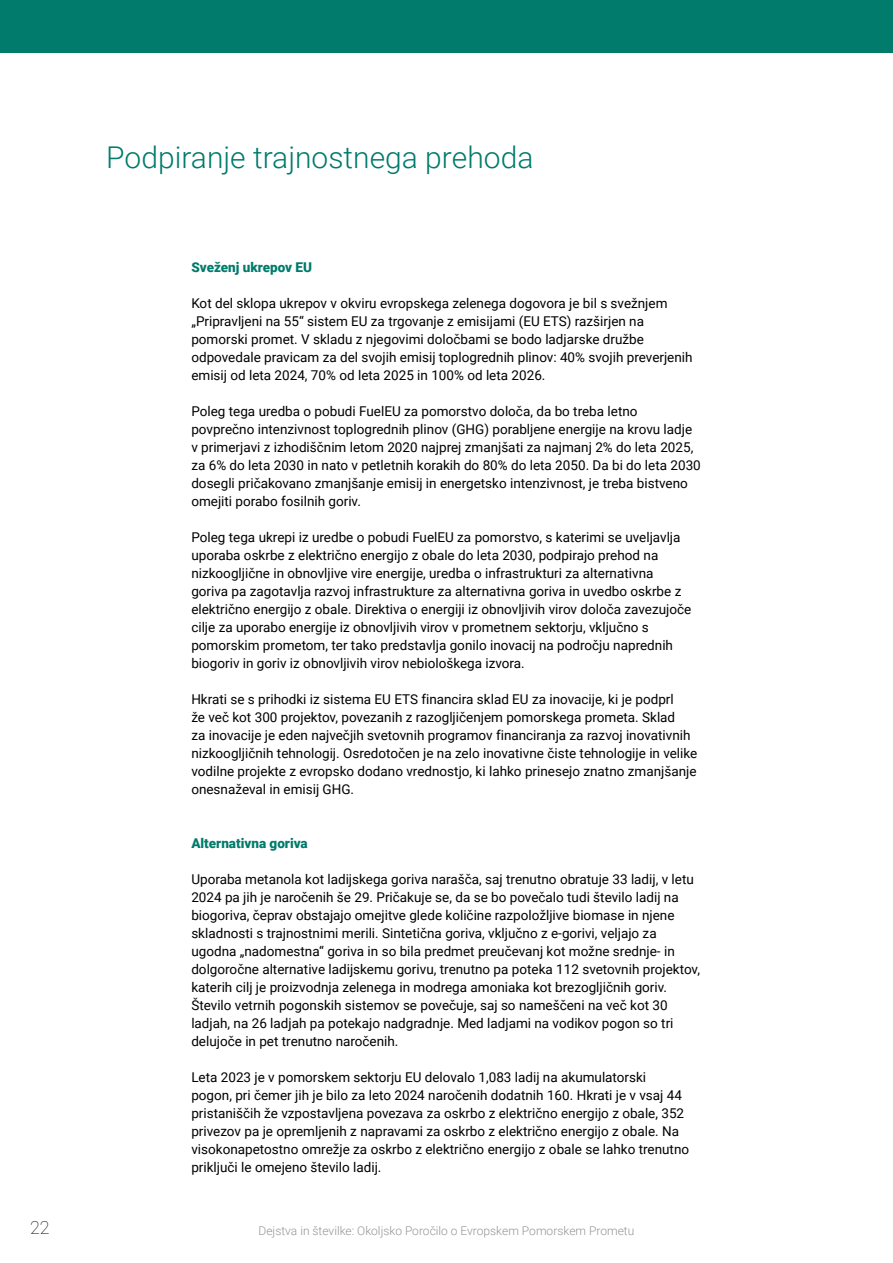
<style>
.page{position:relative;width:893px;height:1263px;background:#fff}
.page>*{position:absolute;margin:0;border:0;box-sizing:border-box;transform-origin:0 0}
.t1{font:300 30px "Roboto";color:#007b6c}
.t2{font:100 18px "Roboto";color:#000}
.t3{font:13.5px/18px "Roboto";color:#000}
.t4{font:900 13.5px "Roboto";color:#007b6c}
.t5{font:300 12px "Roboto";color:#939598}
</style>
<div class="page">
<div style="left:0;top:0;width:893px;height:53px;background:#007b6c"></div>
<h1 class="t1" style="left:106px;top:136px;width:429px">Podpiranje trajnostnega prehoda</h1>
<p class="t4" style="left:191px;top:258px;width:122px">Sveženj ukrepov EU</p>
<p class="t3" style="left:191px;top:294px;width:503px">Kot del sklopa ukrepov v okviru evropskega zelenega dogovora je bil s svežnjem „Pripravljeni na 55“ sistem EU za trgovanje z emisijami (EU ETS) razširjen na pomorski promet. V skladu z njegovimi določbami se bodo ladjarske družbe odpovedale pravicam za del svojih emisij toplogrednih plinov: 40% svojih preverjenih emisij od leta 2024, 70% od leta 2025 in 100% od leta 2026.</p>
<p class="t3" style="left:191px;top:402px;width:511px">Poleg tega uredba o pobudi FuelEU za pomorstvo določa, da bo treba letno povprečno intenzivnost toplogrednih plinov (GHG) porabljene energije na krovu ladje v primerjavi z izhodiščnim letom 2020 najprej zmanjšati za najmanj 2% do leta 2025, za 6% do leta 2030 in nato v petletnih korakih do 80% do leta 2050. Da bi do leta 2030 dosegli pričakovano zmanjšanje emisij in energetsko intenzivnost, je treba bistveno omejiti porabo fosilnih goriv.</p>
<p class="t3" style="left:191px;top:528px;width:501px">Poleg tega ukrepi iz uredbe o pobudi FuelEU za pomorstvo, s katerimi se uveljavlja uporaba oskrbe z električno energijo z obale do leta 2030, podpirajo prehod na nizkoogljične in obnovljive vire energije, uredba o infrastrukturi za alternativna goriva pa zagotavlja razvoj infrastrukture za alternativna goriva in uvedbo oskrbe z električno energijo z obale. Direktiva o energiji iz obnovljivih virov določa zavezujoče cilje za uporabo energije iz obnovljivih virov v prometnem sektorju, vključno s pomorskim prometom, ter tako predstavlja gonilo inovacij na področju naprednih biogoriv in goriv iz obnovljivih virov nebiološkega izvora.</p>
<p class="t3" style="left:191px;top:690px;width:507px">Hkrati se s prihodki iz sistema EU ETS financira sklad EU za inovacije, ki je podprl<br>že več kot 300 projektov, povezanih z razogljičenjem pomorskega prometa. Sklad<br>za inovacije je eden največjih svetovnih programov financiranja za razvoj inovativnih nizkoogljičnih tehnologij. Osredotočen je na zelo inovativne čiste tehnologije in velike vodilne projekte z evropsko dodano vrednostjo, ki lahko prinesejo znatno zmanjšanje onesnaževal in emisij GHG.</p>
<p class="t4" style="left:191px;top:834px;width:118px">Alternativna goriva</p>
<p class="t3" style="left:191px;top:870px;width:510px">Uporaba metanola kot ladijskega goriva narašča, saj trenutno obratuje 33 ladij, v letu 2024 pa jih je naročenih še 29. Pričakuje se, da se bo povečalo tudi število ladij na biogoriva, čeprav obstajajo omejitve glede količine razpoložljive biomase in njene skladnosti s trajnostnimi merili. Sintetična goriva, vključno z e-gorivi, veljajo za ugodna „nadomestna“ goriva in so bila predmet preučevanj kot možne srednje- in dolgoročne alternative ladijskemu gorivu, trenutno pa poteka 112 svetovnih projektov, katerih cilj je proizvodnja zelenega in modrega amoniaka kot brezogljičnih goriv.<br>Število vetrnih pogonskih sistemov se povečuje, saj so nameščeni na več kot 30 ladjah, na 26 ladjah pa potekajo nadgradnje. Med ladjami na vodikov pogon so tri delujoče in pet trenutno naročenih.</p>
<p class="t3" style="left:191px;top:1068px;width:499px">Leta 2023 je v pomorskem sektorju EU delovalo 1,083 ladij na akumulatorski pogon, pri čemer jih je bilo za leto 2024 naročenih dodatnih 160. Hkrati je v vsaj 44 pristaniščih že vzpostavljena povezava za oskrbo z električno energijo z obale, 352 privezov pa je opremljenih z napravami za oskrbo z električno energijo z obale. Na visokonapetostno omrežje za oskrbo z električno energijo z obale se lahko trenutno priključi le omejeno število ladij.</p>
<h2 class="t2" style="left:30px;top:1214px;width:21px">22</h2>
<p class="t5" style="left:259px;top:1223px;width:377px">Dejstva in številke: Okoljsko Poročilo o Evropskem Pomorskem Prometu</p>
</div>
